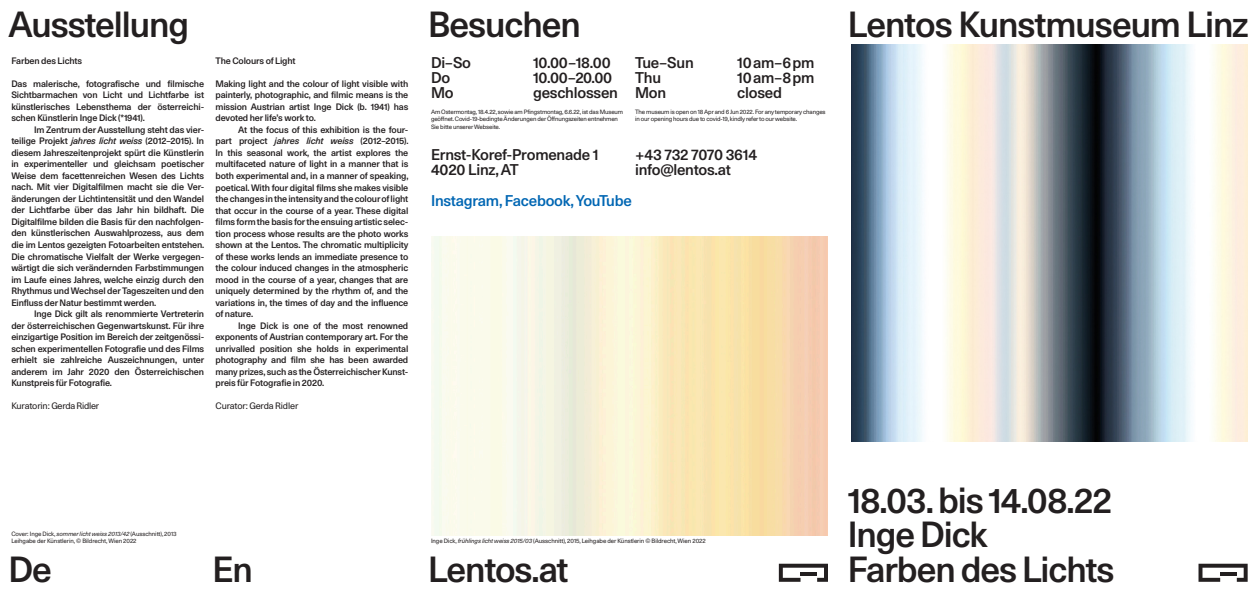
<style>
.page{position:relative;width:1259px;height:596px;background:#fff}
.page>*{position:absolute;margin:0;border:0;box-sizing:border-box;transform-origin:0 0}
.t1{font:500 35px/34.5px "Unica 77 LL";letter-spacing:-.03em;color:#231f20}
.t2{font:500 15px "Unica 77 LL";letter-spacing:-.015em;color:#231f20}
.t3{font:500 15px "Unica 77 LL";letter-spacing:-.015em;color:#0166b3}
.t4{font:500 9px/11.5px "Unica 77 LL";letter-spacing:-.015em;color:#231f20;text-align:justify}
.t5{font:9px "Unica 77 LL";letter-spacing:-.02em;color:#231f20}
.t6{font:6px/7.7px "Unica 77 LL";letter-spacing:-.02em;color:#231f20}
.s1{font-style:italic}
</style>
<div class="page">
<img style="left:851px;top:45px;width:396px;height:396px">
<svg style="left:779px;top:563px;width:49px;height:18px"></svg>
<svg style="left:800px;top:571px;width:17px;height:4px"></svg>
<svg style="left:1198px;top:563px;width:49px;height:18px"></svg>
<svg style="left:1220px;top:571px;width:16px;height:4px"></svg>
<h1 class="t1" style="left:8px;top:6px;width:182px">Ausstellung</h1>
<h1 class="t1" style="left:428px;top:6px;width:154px">Besuchen</h1>
<h1 class="t1" style="left:848px;top:6px;width:402px">Lentos Kunstmuseum Linz</h1>
<p class="t4" style="left:11px;top:54px;width:72px">Farben des Lichts</p>
<p class="t4" style="left:11px;top:77px;width:194px">Das malerische, fotografische und filmische Sichtbarmachen von Licht und Lichtfarbe ist künstlerisches Lebensthema der österreichi&shy;schen Künstlerin Inge Dick (*1941).</p>
<p class="t4" style="left:11px;top:123px;width:194px;text-indent:23px">Im Zentrum der Ausstellung steht das vier&shy;teilige Projekt <span class="s1">jahres licht weiss</span> (2012–2015). In diesem Jahreszeitenprojekt spürt die Künstlerin in experimenteller und gleichsam poetischer Weise dem facettenreichen Wesen des Lichts nach. Mit vier Digitalfilmen macht sie die Ver&shy;änderungen der Lichtintensität und den Wandel der Lichtfarbe über das Jahr hin bildhaft. Die Digitalfilme bilden die Basis für den nachfolgen&shy;den künstlerischen Auswahlprozess, aus dem die im Lentos gezeigten Fotoarbeiten entstehen.<br>Die chromatische Vielfalt der Werke vergegen&shy;wärtigt die sich verändernden Farbstimmungen im Laufe eines Jahres, welche einzig durch den Rhythmus und Wechsel der Tageszeiten und den Einfluss der Natur bestimmt werden.</p>
<p class="t4" style="left:11px;top:308px;width:194px;text-indent:23px">Inge Dick gilt als renommierte Vertreterin der österreichischen Gegenwartskunst. Für ihre einzigartige Position im Bereich der zeitgenössi&shy;schen experimentellen Fotografie und des Films erhielt sie zahlreiche Auszeichnungen, unter anderem im Jahr 2020 den Österreichischen Kunstpreis für Fotografie.</p>
<p class="t5" style="left:11px;top:400px;width:89px">Kuratorin: Gerda Ridler</p>
<p class="t4" style="left:215px;top:55px;width:81px">The Colours of Light</p>
<p class="t4" style="left:215px;top:78px;width:194px">Making light and the colour of light visible with painterly, photographic, and filmic means is the mission Austrian artist Inge Dick (b. 1941) has devoted her life’s work to.</p>
<p class="t4" style="left:215px;top:124px;width:194px;text-indent:23px">At the focus of this exhibition is the four&shy;part project <span class="s1">jahres licht weiss</span> (2012–2015).<br>In this seasonal work, the artist explores the multifaceted nature of light in a manner that is both experimental and, in a manner of speaking, poetical. With four digital films she makes visible the changes in the intensity and the colour of light that occur in the course of a year. These digital films form the basis for the ensuing artistic selec&shy;tion process whose results are the photo works shown at the Lentos. The chromatic multiplicity of these works lends an immediate presence to the colour induced changes in the atmospheric mood in the course of a year, changes that are uniquely determined by the rhythm of, and the variations in, the times of day and the influence of nature.</p>
<p class="t4" style="left:215px;top:319px;width:194px;text-indent:23px">Inge Dick is one of the most renowned exponents of Austrian contemporary art. For the unrivalled position she holds in experimental photography and film she has been awarded many prizes, such as the Österreichischer Kunst&shy;preis für Fotografie in 2020.</p>
<p class="t5" style="left:215px;top:400px;width:84px">Curator: Gerda Ridler</p>
<h2 class="t2" style="left:431px;top:52px;width:42px">Di–So</h2>
<h2 class="t2" style="left:533px;top:52px;width:79px">10.00 –18.00</h2>
<h2 class="t2" style="left:635px;top:52px;width:60px">Tue–Sun</h2>
<h2 class="t2" style="left:737px;top:52px;width:79px">10 am–6 pm</h2>
<h2 class="t2" style="left:431px;top:67px;width:21px">Do</h2>
<h2 class="t2" style="left:533px;top:67px;width:81px">10.00–20.00</h2>
<h2 class="t2" style="left:635px;top:67px;width:27px">Thu</h2>
<h2 class="t2" style="left:737px;top:67px;width:79px">10 am–8 pm</h2>
<h2 class="t2" style="left:431px;top:83px;width:24px">Mo</h2>
<h2 class="t2" style="left:533px;top:83px;width:135px">geschlossen Mon</h2>
<h2 class="t2" style="left:737px;top:83px;width:46px">closed</h2>
<p class="t6" style="left:431px;top:107px;width:194px">Am Ostermontag, 18.4.22, sowie am Pfingstmontag, 6.6.22, ist das Museum geöffnet. Covid-19-bedingte Änderungen der Öffnungszeiten entnehmen<br>Sie bitte unserer Webseite.</p>
<p class="t6" style="left:635px;top:107px;width:192px">The museum is open on 18 Apr and 6 Jun 2022. For any temporary changes in our opening hours due to covid-19, kindly refer to our website.</p>
<h2 class="t2" style="left:431px;top:144px;width:169px">Ernst-Koref-Promenade 1</h2>
<h2 class="t2" style="left:635px;top:144px;width:124px">+43 732 7070 3614</h2>
<h2 class="t2" style="left:431px;top:159px;width:89px">4020 Linz, AT</h2>
<h2 class="t2" style="left:635px;top:159px;width:97px">info@lentos.at</h2>
<h2 class="t3" style="left:431px;top:190px;width:202px">Instagram, Facebook, YouTube</h2>
<p class="t6" style="left:11px;top:529px;width:167px">Cover: Inge Dick, <span class="s1">sommer licht weiss 2013/42</span> (Ausschnitt), 2013<br>Leihgabe der Künstlerin, © Bildrecht, Wien 2022</p>
<h1 class="t1" style="left:8px;top:550px;width:45px">De</h1>
<h1 class="t1" style="left:212px;top:550px;width:42px">En</h1>
<p class="t6" style="left:431px;top:537px;width:276px">Inge Dick, <span class="s1">frühlings licht weiss 2015/03</span> (Ausschnitt), 2015, Leihgabe der Künstlerin © Bildrecht, Wien 2022</p>
<h1 class="t1" style="left:428px;top:550px;width:142px">Lentos.at</h1>
<h1 class="t1" style="left:848px;top:481px;width:268px">18.03. bis 14.08.22<br>Inge Dick<br>Farben des Lichts</h1>
</div>
